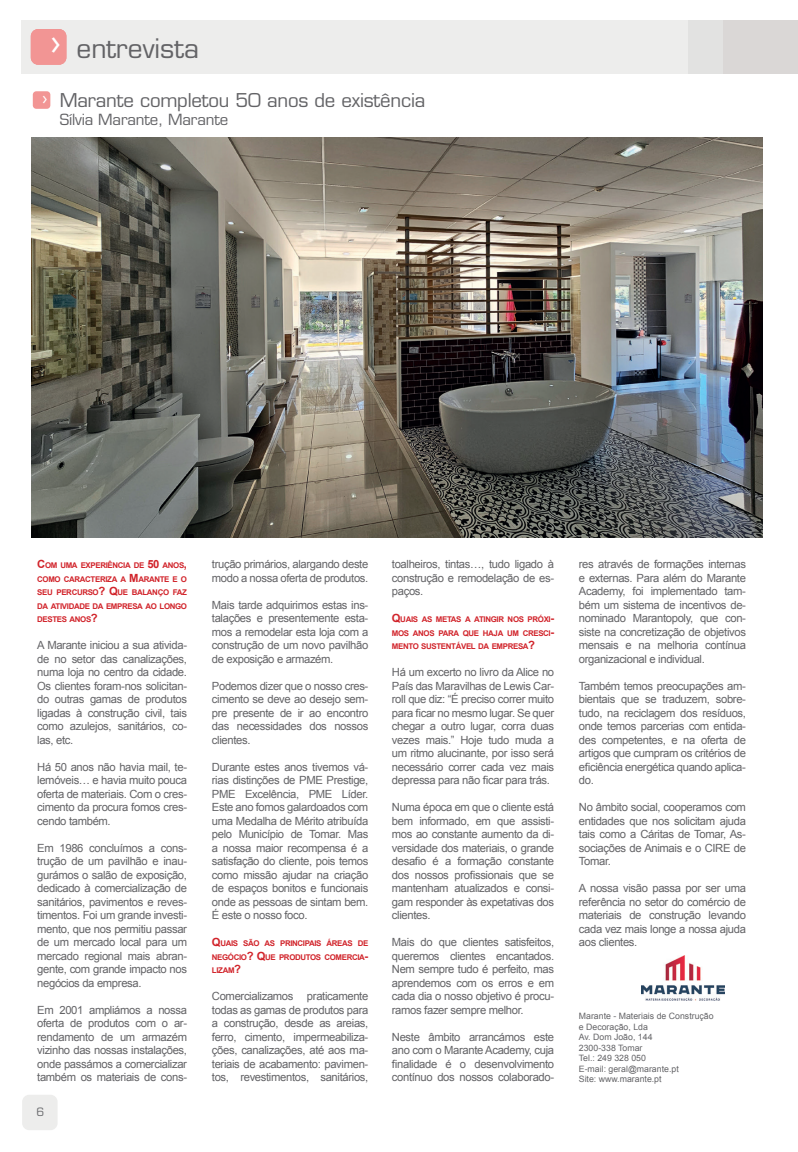
<style>
.page{position:relative;width:798px;height:1152px;background:#fff}
.page>*{position:absolute;margin:0;border:0;box-sizing:border-box;transform-origin:0 0}
.t1{font:30px "Meta";color:#fff}
.t2{font:26.25px "Eurostile";color:#636366}
.t3{font:18.62px "Eurostile";letter-spacing:-.01em;color:#636366}
.t4{font:15px "Eurostile";letter-spacing:-.01em;color:#636366}
.t5{font:14.88px "Meta";color:#fff}
.t6{font:11.25px/13.5px "Arial";letter-spacing:-.03em;color:#636366;text-align:justify}
.t7{font:11.25px "Eurostile";color:#6c6d70}
.t8{font:8.75px "Arial";color:#636366}
.t9{font:700 7.88px/13.5px "Arial";letter-spacing:-.045em;color:#d1232a;text-align:justify}
.s1{font-size:11.25px}
</style>
<div class="page">
<div style="left:21px;top:20px;width:773px;height:54px;background:#ededec"></div>
<div style="left:687px;top:20px;width:36px;height:54px;background:#e2e2e1"></div>
<div style="left:723px;top:20px;width:74px;height:54px;background:#dad7d6"></div>
<div style="left:22px;top:1094px;width:36px;height:36px;background:#ededec;border-radius:7px"></div>
<div style="left:31px;top:29px;width:35px;height:36px;background:#f29594;border-radius:7px"></div>
<div style="left:33px;top:91px;width:17px;height:18px;background:#f29594;border-radius:4px"></div>
<img style="left:32px;top:137px;width:730px;height:400px">
<img style="left:641px;top:955px;width:83px;height:45px">
<p class="t1" style="left:51px;top:27px;width:11px">&gt;</p>
<p class="t2" style="left:77px;top:33px;width:124px">entrevista</p>
<p class="t5" style="left:43px;top:90px;width:6px">&gt;</p>
<p class="t3" style="left:60px;top:89px;width:367px">Marante completou 50 anos de existência</p>
<p class="t4" style="left:60px;top:110px;width:170px">Sílvia Marante, Marante</p>
<p class="t9" style="left:37px;top:559px;width:151px"><span class="s1">C</span>OM UMA EXPERIÊNCIA DE <span class="s1">50</span> ANOS<span class="s1">, </span>COMO CARACTERIZA A <span class="s1">M</span>ARANTE E O SEU PERCURSO<span class="s1">? Q</span>UE BALANÇO FAZ DA ATIVIDADE DA EMPRESA AO LONGO DESTES ANOS<span class="s1">?</span></p>
<p class="t6" style="left:37px;top:638px;width:151px">A Marante iniciou a sua ativida&shy;de no setor das canalizações, numa loja no centro da cidade.<br>Os clientes foram-nos solicitan&shy;do outras gamas de produtos ligadas à construção civil, tais como azulejos, sanitários, co&shy;las, etc.</p>
<p class="t6" style="left:37px;top:760px;width:151px">Há 50 anos não havia mail, te&shy;lemóveis… e havia muito pouca oferta de materiais. Com o cres&shy;cimento da procura fomos cres&shy;cendo também.</p>
<p class="t6" style="left:37px;top:841px;width:151px">Em 1986 concluímos a cons&shy;trução de um pavilhão e inau&shy;gurámos o salão de exposição, dedicado à comercialização de sanitários, pavimentos e reves&shy;timentos. Foi um grande investi&shy;mento, que nos permitiu passar de um mercado local para um mercado regional mais abran&shy;gente, com grande impacto nos negócios da empresa.</p>
<p class="t6" style="left:37px;top:1003px;width:151px">Em 2001 ampliámos a nossa oferta de produtos com o ar&shy;rendamento de um armazém vizinho das nossas instalações, onde passámos a comercializar também os materiais de cons-</p>
<p class="t7" style="left:36px;top:1104px;width:9px">6</p>
<p class="t6" style="left:212px;top:557px;width:158px">trução primários, alargando deste modo a nossa oferta de produtos.</p>
<p class="t6" style="left:212px;top:598px;width:158px">Mais tarde adquirimos estas ins&shy;talações e presentemente esta&shy;mos a remodelar esta loja com a construção de um novo pavilhão de exposição e armazém.</p>
<p class="t6" style="left:212px;top:679px;width:158px">Podemos dizer que o nosso cres&shy;cimento se deve ao desejo sem&shy;pre presente de ir ao encontro das necessidades dos nossos clientes.</p>
<p class="t6" style="left:212px;top:760px;width:158px">Durante estes anos tivemos vá&shy;rias distinções de PME Prestige, PME Excelência, PME Líder.<br>Este ano fomos galardoados com uma Medalha de Mérito atribuída pelo Município de Tomar. Mas a nossa maior recompensa é a satisfação do cliente, pois temos como missão ajudar na criação de espaços bonitos e funcionais onde as pessoas de sintam bem.<br>É este o nosso foco.</p>
<p class="t9" style="left:212px;top:937px;width:158px"><span class="s1">Q</span>UAIS SÃO AS PRINCIPAIS ÁREAS DE NEGÓCIO<span class="s1">? Q</span>UE PRODUTOS COMERCIA<span class="s1">-</span>LIZAM<span class="s1">?</span></p>
<p class="t6" style="left:212px;top:989px;width:158px">Comercializamos praticamente todas as gamas de produtos para a construção, desde as areias, ferro, cimento, impermeabiliza&shy;ções, canalizações, até aos ma&shy;teriais de acabamento: pavimen&shy;tos, revestimentos, sanitários,</p>
<p class="t6" style="left:392px;top:557px;width:164px">toalheiros, tintas…, tudo ligado à construção e remodelação de es&shy;paços.</p>
<p class="t9" style="left:392px;top:613px;width:164px"><span class="s1">Q</span>UAIS AS METAS A ATINGIR NOS PRÓXI<span class="s1">-</span>MOS ANOS PARA QUE HAJA UM CRESCI<span class="s1">-</span>MENTO SUSTENTÁVEL DA EMPRESA<span class="s1">?</span></p>
<p class="t6" style="left:392px;top:665px;width:164px">Há um excerto no livro da Alice no País das Maravilhas de Lewis Car&shy;roll que diz: “É preciso correr muito para ficar no mesmo lugar. Se quer chegar a outro lugar, corra duas vezes mais.” Hoje tudo muda a um ritmo alucinante, por isso será necessário correr cada vez mais depressa para não ficar para trás.</p>
<p class="t6" style="left:392px;top:800px;width:164px">Numa época em que o cliente está bem informado, em que assisti&shy;mos ao constante aumento da di&shy;versidade dos materiais, o grande desafio é a formação constante dos nossos profissionais que se mantenham atualizados e consi&shy;gam responder às expetativas dos clientes.</p>
<p class="t6" style="left:392px;top:935px;width:164px">Mais do que clientes satisfeitos, queremos clientes encantados.<br>Nem sempre tudo é perfeito, mas aprendemos com os erros e em cada dia o nosso objetivo é procu&shy;ramos fazer sempre melhor.</p>
<p class="t6" style="left:392px;top:1030px;width:164px">Neste âmbito arrancámos este ano com o Marante Academy, cuja finalidade é o desenvolvimento contínuo dos nossos colaborado-</p>
<p class="t6" style="left:578px;top:557px;width:169px">res através de formações internas e externas. Para além do Marante Academy, foi implementado tam&shy;bém um sistema de incentivos de&shy;nominado Marantopoly, que con&shy;siste na concretização de objetivos mensais e na melhoria contínua organizacional e individual.</p>
<p class="t6" style="left:578px;top:679px;width:169px">Também temos preocupações am&shy;bientais que se traduzem, sobre&shy;tudo, na reciclagem dos resíduos, onde temos parcerias com entida&shy;des competentes, e na oferta de artigos que cumpram os critérios de eficiência energética quando aplica&shy;do.</p>
<p class="t6" style="left:578px;top:800px;width:169px">No âmbito social, cooperamos com entidades que nos solicitam ajuda tais como a Cáritas de Tomar, As&shy;sociações de Animais e o CIRE de Tomar.</p>
<p class="t6" style="left:578px;top:881px;width:168px">A nossa visão passa por ser uma referência no setor do comércio de materiais de construção levando cada vez mais longe a nossa ajuda aos clientes.</p>
<p class="t8" style="left:578px;top:1010px;width:136px">Marante - Materiais de Construção</p>
<p class="t8" style="left:578px;top:1020px;width:71px">e Decoração, Lda</p>
<p class="t8" style="left:578px;top:1031px;width:75px">Av. Dom João, 144</p>
<p class="t8" style="left:578px;top:1041px;width:65px">2300-338 Tomar</p>
<p class="t8" style="left:578px;top:1052px;width:69px">Tel.: 249 328 050</p>
<p class="t8" style="left:578px;top:1062px;width:101px">E-mail: geral@marante.pt</p>
<p class="t8" style="left:578px;top:1073px;width:84px">Site: www.marante.pt</p>
</div>
